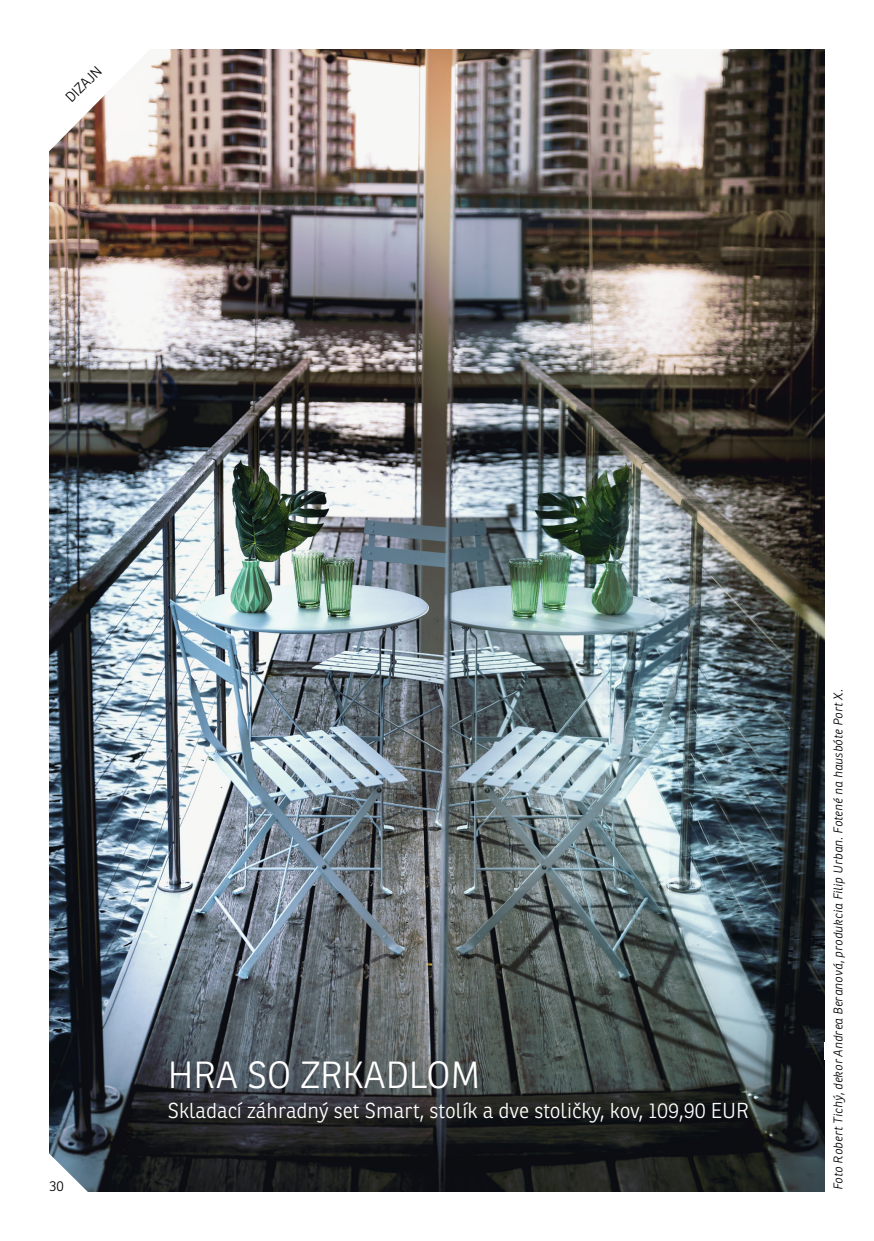
<style>
.page{position:relative;width:874px;height:1241px;background:#fff}
.page>*{position:absolute;margin:0;border:0;box-sizing:border-box;transform-origin:0 0}
.t1{font:300 36.75px "Ronnia";color:#fff}
.t2{font:300 21px "Ronnia";color:#fff}
.t3{font:300 14px "Ronnia";color:#000}
.t4{font:italic 300 12.25px "Ronnia";letter-spacing:.02em;color:#000}
</style>
<div class="page">
<img style="left:50px;top:50px;width:773px;height:1141px">
<svg style="left:49px;top:49px;width:149px;height:152px"></svg>
<svg style="left:49px;top:1104px;width:88px;height:88px;background:#424d56"></svg>
<p class="t3" style="left:62px;top:94px;width:46px;rotate:-45deg">DIZAJN</p>
<p class="t3" style="left:50px;top:1177px;width:16px">30</p>
<h1 class="t1" style="left:168px;top:1052px;width:313px">HRA SO ZRKADLOM</h1>
<h2 class="t2" style="left:168px;top:1097px;width:582px">Skladací záhradný set Smart, stolík a dve stoličky, kov, 109,90 EUR</h2>
<p class="t4" style="left:830px;top:1189px;width:502px;rotate:-90deg">Foto Robert Tichý, dekor Andrea Beranová, produkcia Filip Urban. Fotené na hausbóte Port X.</p>
</div>
